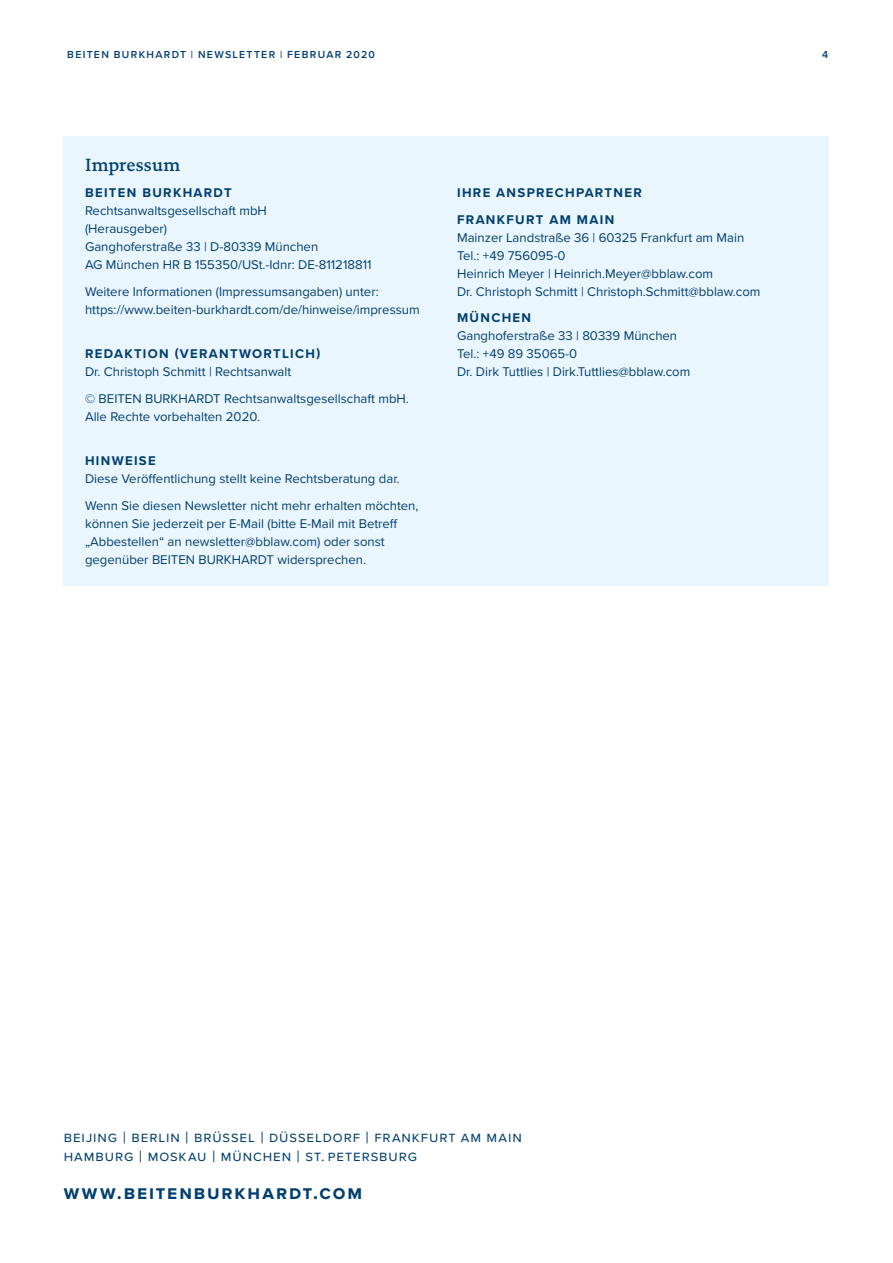
<style>
.page{position:relative;width:893px;height:1263px;background:#fff}
.page>*{position:absolute;margin:0;border:0;box-sizing:border-box;transform-origin:0 0}
.t1{font:700 19.5px "Proxima Nova";letter-spacing:.095em;color:#003f6f}
.t2{font:500 18px "DTL Documenta TOT";letter-spacing:.01em;color:#003f6f}
.t3{font:15px/18.8px "Proxima Nova";letter-spacing:.06em;color:#003f6f}
.t4{font:13.2px/18px "Proxima Nova";color:#003f6f}
.t5{font:700 13.2px/26.5px "Proxima Nova";letter-spacing:.1em;color:#003f6f}
.t6{font:600 10.5px "Proxima Nova";letter-spacing:.125em;color:#003e77}
.s1{font-size:16.5px}
</style>
<div class="page">
<div style="left:64px;top:136px;width:765px;height:449px;background:#eaf6fe"></div>
<p class="t6" style="left:67px;top:47px;width:309px">BEITEN BURKHARDT | NEWSLETTER | FEBRUAR 2020</p>
<p class="t6" style="left:822px;top:47px;width:8px">4</p>
<h2 class="t2" style="left:85px;top:154px;width:97px">Impressum</h2>
<p class="t5" style="left:85px;top:179px;width:148px">BEITEN BURKHARDT</p>
<p class="t4" style="left:85px;top:202px;width:288px">Rechtsanwaltsgesellschaft mbH<br>(Herausgeber)<br>Ganghoferstraße 33 | D-80339 München<br>AG München HR B 155350/USt.-Idnr: DE-811218811</p>
<p class="t4" style="left:85px;top:283px;width:336px">Weitere Informationen (Impressumsangaben) unter: https://www.beiten-burkhardt.com/de/hinweise/impressum</p>
<p class="t5" style="left:85px;top:340px;width:237px">REDAKTION (VERANTWORTLICH)</p>
<p class="t4" style="left:85px;top:359px;width:325px;line-height:26.5px">Dr. Christoph Schmitt | Rechtsanwalt<br>© BEITEN BURKHARDT Rechtsanwaltsgesellschaft mbH.</p>
<p class="t4" style="left:85px;top:408px;width:176px">Alle Rechte vorbehalten 2020.</p>
<p class="t5" style="left:85px;top:447px;width:72px">HINWEISE</p>
<p class="t4" style="left:85px;top:466px;width:335px;line-height:26.5px">Diese Veröffentlichung stellt keine Rechtsberatung dar.<br>Wenn Sie diesen Newsletter nicht mehr erhalten möchten,</p>
<p class="t4" style="left:85px;top:515px;width:314px">können Sie jederzeit per E-Mail (bitte E-Mail mit Betreff „Abbestellen“ an newsletter@bblaw.com) oder sonst gegenüber BEITEN BURKHARDT widersprechen.</p>
<p class="t5" style="left:457px;top:179px;width:186px">IHRE ANSPRECHPARTNER<br>FRANKFURT AM MAIN</p>
<p class="t4" style="left:457px;top:229px;width:305px">Mainzer Landstraße 36 | 60325 Frankfurt am Main Tel.: +49 756095-0<br>Heinrich Meyer | Heinrich.Meyer@bblaw.com<br>Dr. Christoph Schmitt | Christoph.Schmitt@bblaw.com</p>
<p class="t5" style="left:457px;top:304px;width:76px">MÜNCHEN</p>
<p class="t4" style="left:457px;top:327px;width:235px">Ganghoferstraße 33 | 80339 München<br>Tel.: +49 89 35065-0<br>Dr. Dirk Tuttlies | Dirk.Tuttlies@bblaw.com</p>
<p class="t3" style="left:64px;top:1128px;width:460px">beijing <span class="s1">|</span> berlin <span class="s1">|</span> brüssel <span class="s1">|</span> düsseldorf <span class="s1">|</span> frankfurt am main hamburg <span class="s1">|</span> moskau <span class="s1">|</span> münchen <span class="s1">|</span> st. petersburg</p>
<h1 class="t1" style="left:64px;top:1178px;width:300px">www.beitenburkhardt.com</h1>
</div>
